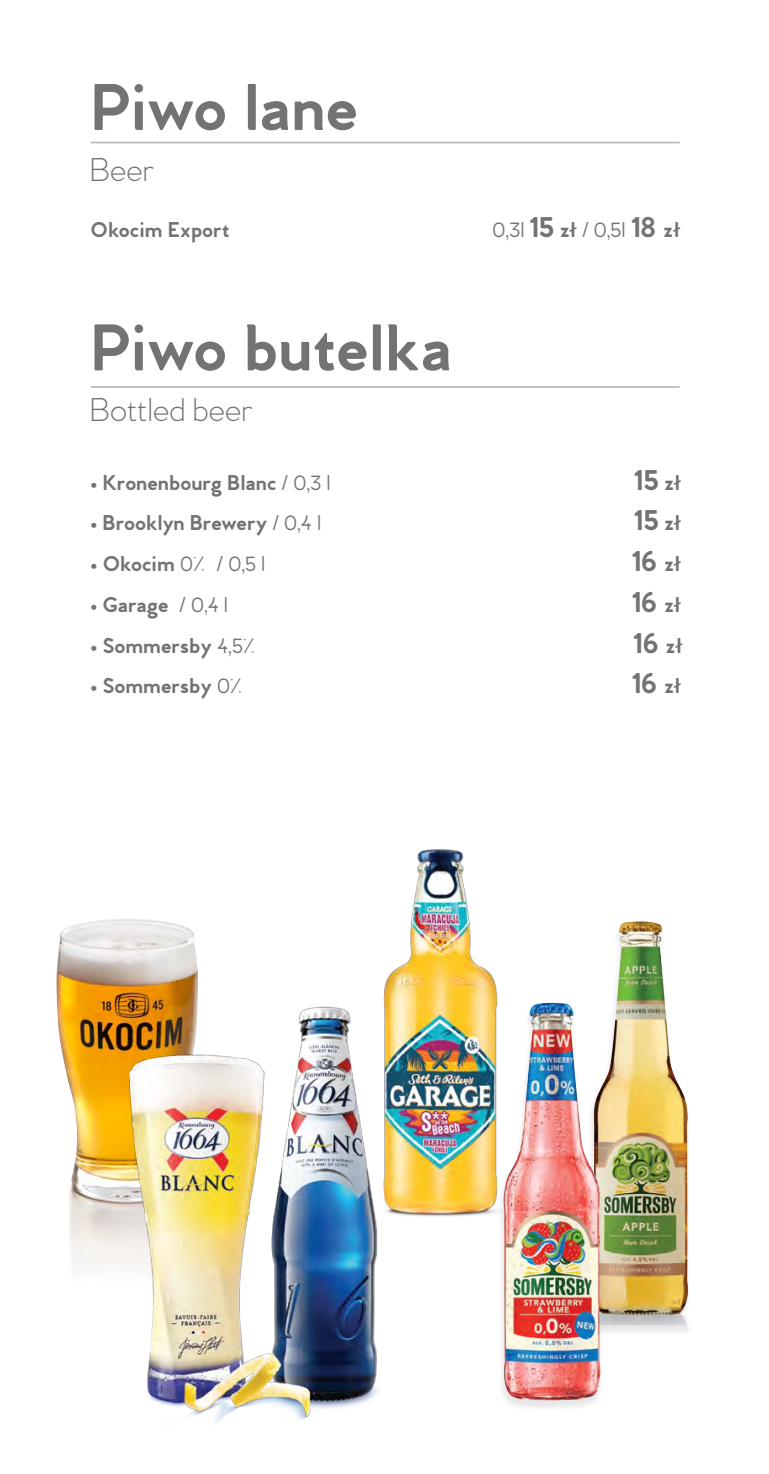
<style>
.page{position:relative;width:769px;height:1474px;background:#fff}
.page>*{position:absolute;margin:0;border:0;box-sizing:border-box;transform-origin:0 0}
.t1{font:700 67.9px "Venti CF";color:#717375}
.t2{font:300 33.95px "Venti CF";color:#717375}
.t3{font:700 30.62px "Venti CF";color:#717375}
.t4{font:700 22.05px "Venti CF";color:#717375}
.t5{font:500 22.05px "Venti CF";color:#717375}
.s1{font-weight:700;font-size:30.62px}
.s2{font-weight:700}
.s3{font-weight:500}
.s4{font-size:22.05px}
</style>
<div class="page">
<img style="left:396px;top:849px;width:102px;height:368px">
<div style="left:583px;top:923px;width:111px;height:413px;background:#000;opacity:.1"></div>
<img style="left:591px;top:921px;width:100px;height:403px">
<hr style="left:91px;top:142px;width:589px;height:1px;background:#bcb8b3">
<hr style="left:91px;top:386px;width:589px;height:2px;background:#bcb8b3">
<div style="left:497px;top:1004px;width:108px;height:408px;background:#000;opacity:.1"></div>
<img style="left:503px;top:1002px;width:98px;height:398px">
<img style="left:56px;top:919px;width:142px;height:345px">
<img style="left:90px;top:969px;width:312px;height:454px">
<h1 class="t1" style="left:91px;top:66px;width:269px">Piwo lane</h1>
<h2 class="t2" style="left:91px;top:149px;width:65px">Beer</h2>
<p class="t4" style="left:91px;top:217px;width:141px">Okocim Export</p>
<p class="t5" style="left:492px;top:216px;width:189px">0,3l <span class="s1">15</span> <span class="s2">zł</span> / 0,5l <span class="s1">18</span> <span class="s2">zł</span></p>
<h1 class="t1" style="left:91px;top:306px;width:363px">Piwo butelka</h1>
<h2 class="t2" style="left:91px;top:389px;width:164px">Bottled beer</h2>
<p class="t4" style="left:91px;top:468px;width:241px">• Kronenbourg Blanc <span class="s3">/ 0,3 l</span></p>
<h3 class="t3" style="left:634px;top:460px;width:49px">15 <span class="s4">zł</span></h3>
<p class="t4" style="left:91px;top:509px;width:232px">• Brooklyn Brewery <span class="s3">/ 0,4 l</span></p>
<h3 class="t3" style="left:634px;top:501px;width:49px">15 <span class="s4">zł</span></h3>
<p class="t4" style="left:91px;top:550px;width:176px">• Okocim <span class="s3">0% / 0,5 l</span></p>
<h3 class="t3" style="left:632px;top:542px;width:51px">16 <span class="s4">zł</span></h3>
<p class="t4" style="left:91px;top:591px;width:139px">• Garage <span class="s3">/ 0,4 l</span></p>
<h3 class="t3" style="left:632px;top:583px;width:51px">16 <span class="s4">zł</span></h3>
<p class="t4" style="left:91px;top:631px;width:166px">• Sommersby <span class="s3">4,5%</span></p>
<h3 class="t3" style="left:633px;top:623px;width:51px">16 <span class="s4">zł</span></h3>
<p class="t4" style="left:91px;top:672px;width:153px">• Sommersby <span class="s3">0%</span></p>
<h3 class="t3" style="left:632px;top:664px;width:51px">16 <span class="s4">zł</span></h3>
</div>
